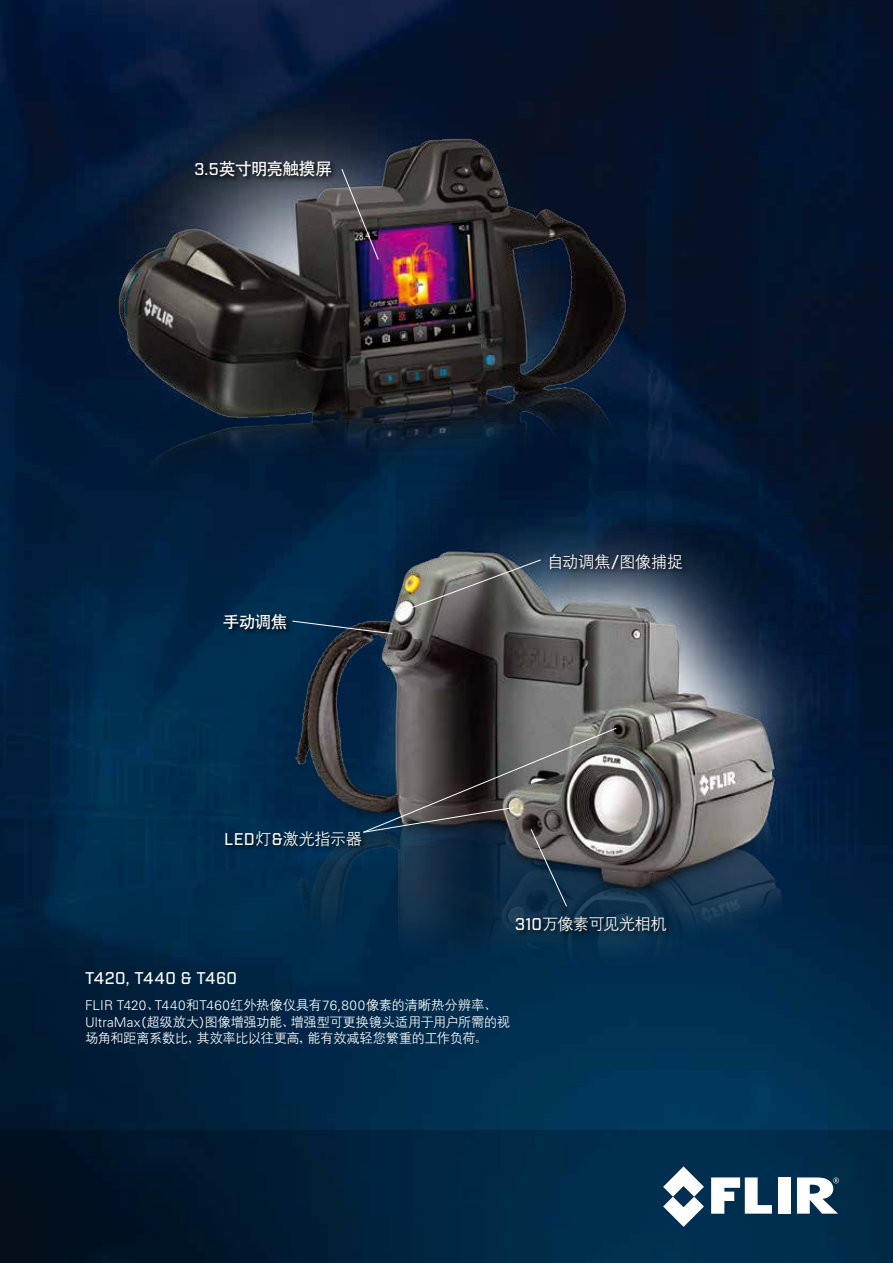
<style>
.page{position:relative;width:893px;height:1263px;background:#fff}
.page>*{position:absolute;margin:0;border:0;box-sizing:border-box;transform-origin:0 0}
.t1{font:16.5px "Denshan CSEG Medium GB";letter-spacing:-.045em;color:#fff}
.t2{font:500 16.5px "Industry";letter-spacing:.02em;color:#fff}
.t3{font:16.5px "Heiti CSEG Medium GB";letter-spacing:-.025em;color:#fff}
.t4{font:13.5px/16.2px "Denshan CSEG Medium GB";letter-spacing:-.04em;color:#fff}
.t5{font:300 13.5px "Univers LT Std";letter-spacing:.01em;color:#fff}
.s1{font-family:"Industry";font-weight:500}
.s2{font-family:"Denshan CSEG Medium GB";font-weight:400}
.s3{font-family:"Univers LT Std";font-weight:300}
</style>
<div class="page">
<img style="left:0;top:0;width:893px;height:1131px">
<img style="left:0;top:1131px;width:893px;height:132px">
<svg style="left:711px;top:1177px;width:61px;height:37px"></svg>
<div style="left:778px;top:1177px;width:13px;height:37px;background:#fff"></div>
<svg style="left:663px;top:1166px;width:41px;height:61px"></svg>
<svg style="left:797px;top:1177px;width:42px;height:37px"></svg>
<img style="left:6px;top:27px;width:699px;height:499px">
<div style="left:193px;top:158px;width:145px;height:25px;background:#000;opacity:.86"></div>
<svg style="left:341px;top:169px;width:38px;height:91px;background:#4c4854"></svg>
<img style="left:243px;top:485px;width:610px;height:491px">
<div style="left:548px;top:552px;width:141px;height:23px;background:#000;opacity:.86"></div>
<div style="left:224px;top:829px;width:144px;height:24px;background:#000;opacity:.86"></div>
<div style="left:514px;top:914px;width:159px;height:25px;background:#000;opacity:.86"></div>
<div style="left:222px;top:612px;width:71px;height:24px;background:#000;opacity:.86"></div>
<svg style="left:292px;top:621px;width:101px;height:13px"></svg>
<img style="left:408px;top:559px;width:133px;height:50px">
<svg style="left:363px;top:728px;width:254px;height:179px;background:#3c4852"></svg>
<p class="t3" style="left:194px;top:161px;width:139px"><span class="s1">3.5</span>英寸明亮触摸屏</p>
<p class="t3" style="left:223px;top:614px;width:66px">手动调焦</p>
<p class="t1" style="left:224px;top:831px;width:139px"><span class="s1">LED</span>灯<span class="s1">&amp;</span>激光指示器</p>
<p class="t2" style="left:85px;top:968px;width:153px">T420, T440 &amp; T460</p>
<p class="t1" style="left:547px;top:553px;width:138px">自动调焦<span class="s1">/</span>图像捕捉</p>
<p class="t1" style="left:515px;top:916px;width:153px"><span class="s1">310</span>万像素可见光相机</p>
<p class="t5" style="left:85px;top:997px;width:414px">FLIR T420<span class="s2">、</span>T440<span class="s2">和</span>T460<span class="s2">红外热像仪具有</span>76,800<span class="s2">像素的清晰热分辨率、</span></p>
<p class="t4" style="left:85px;top:1013px;width:427px"><span class="s3">UltraMax</span>(超级放大)图像增强功能、增强型可更换镜头适用于用户所需的视场角和距离系数比，其效率比以往更高，能有效减轻您繁重的工作负荷。</p>
</div>
